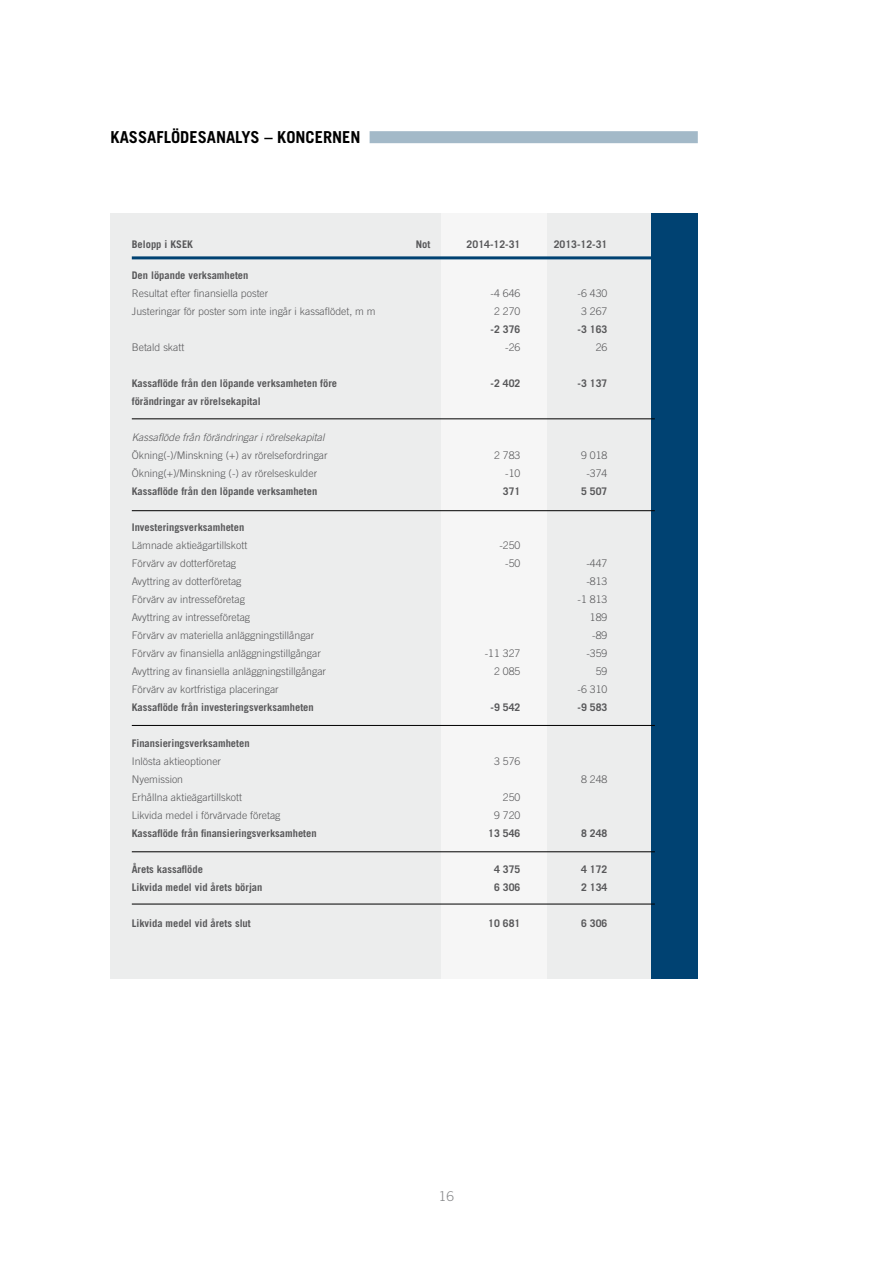
<style>
.page{position:relative;width:893px;height:1263px;background:#fff}
.page>*{position:absolute;margin:0;border:0;box-sizing:border-box;transform-origin:0 0}
.t1{font:700 16.5px "Trade Gothic";color:#000}
.t2{font:300 13.5px "Trade Gothic";color:#87888a}
.t3{font:300 10.5px "Trade Gothic";color:#58585a}
.t4{font:700 10.5px "Trade Gothic";color:#58585a}
.t5{font:italic 300 10.5px "Trade Gothic";color:#58585a}
</style>
<div class="page">
<div style="left:111px;top:213px;width:544px;height:765px;background:#eceded"></div>
<div style="left:651px;top:213px;width:47px;height:765px;background:#004272"></div>
<div style="left:441px;top:213px;width:106px;height:765px;background:#f6f6f6"></div>
<div style="left:370px;top:131px;width:328px;height:12px;background:#a3b9c8"></div>
<hr style="left:132px;top:510px;width:523px;height:1px;background:#000">
<hr style="left:132px;top:418px;width:523px;height:1px;background:#000">
<hr style="left:132px;top:725px;width:523px;height:1px;background:#000">
<hr style="left:132px;top:851px;width:523px;height:1px;background:#000">
<hr style="left:132px;top:904px;width:523px;height:1px;background:#000">
<hr style="left:132px;top:256px;width:523px;height:3px;background:#004272">
<h1 class="t1" style="left:111px;top:127px;width:252px">KASSAFLÖDESANALYS – KONCERNEN</h1>
<p class="t4" style="left:132px;top:238px;width:63px">Belopp i KSEK</p>
<p class="t4" style="left:416px;top:238px;width:16px">Not</p>
<p class="t4" style="left:467px;top:238px;width:55px">2014-12-31</p>
<p class="t4" style="left:554px;top:238px;width:55px">2013-12-31</p>
<p class="t4" style="left:132px;top:269px;width:118px">Den löpande verksamheten</p>
<p class="t3" style="left:132px;top:287px;width:138px">Resultat efter finansiella poster</p>
<p class="t3" style="left:491px;top:287px;width:31px">-4 646</p>
<p class="t3" style="left:578px;top:287px;width:31px">-6 430</p>
<p class="t3" style="left:132px;top:305px;width:245px">Justeringar för poster som inte ingår i kassaflödet, m m</p>
<p class="t3" style="left:494px;top:305px;width:28px">2 270</p>
<p class="t3" style="left:581px;top:305px;width:28px">3 267</p>
<p class="t4" style="left:491px;top:323px;width:31px">-2 376</p>
<p class="t4" style="left:578px;top:323px;width:31px">-3 163</p>
<p class="t3" style="left:132px;top:341px;width:54px">Betald skatt</p>
<p class="t3" style="left:505px;top:341px;width:17px">-26</p>
<p class="t3" style="left:596px;top:341px;width:13px">26</p>
<p class="t4" style="left:132px;top:377px;width:207px">Kassaflöde från den löpande verksamheten före</p>
<p class="t4" style="left:491px;top:377px;width:31px">-2 402</p>
<p class="t4" style="left:578px;top:377px;width:31px">-3 137</p>
<p class="t4" style="left:132px;top:395px;width:130px">förändringar av rörelsekapital</p>
<p class="t5" style="left:132px;top:431px;width:194px">Kassaflöde från förändringar i rörelsekapital</p>
<p class="t3" style="left:132px;top:449px;width:197px">Ökning(-)/Minskning (+) av rörelsefordringar</p>
<p class="t3" style="left:494px;top:449px;width:28px">2 783</p>
<p class="t3" style="left:581px;top:449px;width:28px">9 018</p>
<p class="t3" style="left:132px;top:467px;width:187px">Ökning(+)/Minskning (-) av rörelseskulder</p>
<p class="t3" style="left:505px;top:467px;width:17px">-10</p>
<p class="t3" style="left:586px;top:467px;width:23px">-374</p>
<p class="t4" style="left:132px;top:485px;width:187px">Kassaflöde från den löpande verksamheten</p>
<p class="t4" style="left:503px;top:485px;width:19px">371</p>
<p class="t4" style="left:581px;top:485px;width:28px">5 507</p>
<p class="t4" style="left:132px;top:521px;width:114px">Investeringsverksamheten</p>
<p class="t3" style="left:132px;top:539px;width:117px">Lämnade aktieägartillskott</p>
<p class="t3" style="left:499px;top:539px;width:23px">-250</p>
<p class="t3" style="left:132px;top:557px;width:106px">Förvärv av dotterföretag</p>
<p class="t3" style="left:505px;top:557px;width:17px">-50</p>
<p class="t3" style="left:586px;top:557px;width:23px">-447</p>
<p class="t3" style="left:132px;top:575px;width:111px">Avyttring av dotterföretag</p>
<p class="t3" style="left:586px;top:575px;width:23px">-813</p>
<p class="t3" style="left:132px;top:593px;width:115px">Förvärv av intresseföretag</p>
<p class="t3" style="left:578px;top:593px;width:31px">-1 813</p>
<p class="t3" style="left:132px;top:611px;width:120px">Avyttring av intresseföretag</p>
<p class="t3" style="left:590px;top:611px;width:19px">189</p>
<p class="t3" style="left:132px;top:629px;width:184px">Förvärv av materiella anläggningstillångar</p>
<p class="t3" style="left:592px;top:629px;width:17px">-89</p>
<p class="t3" style="left:132px;top:647px;width:190px">Förvärv av finansiella anläggningstillgångar</p>
<p class="t3" style="left:485px;top:647px;width:37px">-11 327</p>
<p class="t3" style="left:586px;top:647px;width:23px">-359</p>
<p class="t3" style="left:132px;top:665px;width:196px">Avyttring av finansiella anläggningstillgångar</p>
<p class="t3" style="left:494px;top:665px;width:28px">2 085</p>
<p class="t3" style="left:596px;top:665px;width:13px">59</p>
<p class="t3" style="left:132px;top:683px;width:148px">Förvärv av kortfristiga placeringar</p>
<p class="t3" style="left:578px;top:683px;width:31px">-6 310</p>
<p class="t4" style="left:132px;top:700px;width:183px">Kassaflöde från investeringsverksamheten</p>
<p class="t4" style="left:491px;top:700px;width:31px">-9 542</p>
<p class="t4" style="left:578px;top:700px;width:31px">-9 583</p>
<p class="t4" style="left:132px;top:736px;width:119px">Finansieringsverksamheten</p>
<p class="t3" style="left:132px;top:755px;width:91px">Inlösta aktieoptioner</p>
<p class="t3" style="left:494px;top:755px;width:28px">3 576</p>
<p class="t3" style="left:132px;top:773px;width:53px">Nyemission</p>
<p class="t3" style="left:581px;top:773px;width:28px">8 248</p>
<p class="t3" style="left:132px;top:791px;width:112px">Erhållna aktieägartillskott</p>
<p class="t3" style="left:503px;top:791px;width:19px">250</p>
<p class="t3" style="left:132px;top:809px;width:150px">Likvida medel i förvärvade företag</p>
<p class="t3" style="left:494px;top:809px;width:28px">9 720</p>
<p class="t4" style="left:132px;top:826px;width:186px">Kassaflöde från finansieringsverksamheten</p>
<p class="t4" style="left:488px;top:826px;width:34px">13 546</p>
<p class="t4" style="left:581px;top:826px;width:28px">8 248</p>
<p class="t4" style="left:132px;top:862px;width:73px">Årets kassaflöde</p>
<p class="t4" style="left:494px;top:862px;width:28px">4 375</p>
<p class="t4" style="left:581px;top:862px;width:28px">4 172</p>
<p class="t4" style="left:132px;top:880px;width:132px">Likvida medel vid årets början</p>
<p class="t4" style="left:494px;top:880px;width:28px">6 306</p>
<p class="t4" style="left:581px;top:880px;width:28px">2 134</p>
<p class="t4" style="left:132px;top:916px;width:120px">Likvida medel vid årets slut</p>
<p class="t4" style="left:488px;top:916px;width:34px">10 681</p>
<p class="t4" style="left:581px;top:916px;width:28px">6 306</p>
<p class="t2" style="left:439px;top:1188px;width:17px">16</p>
</div>
